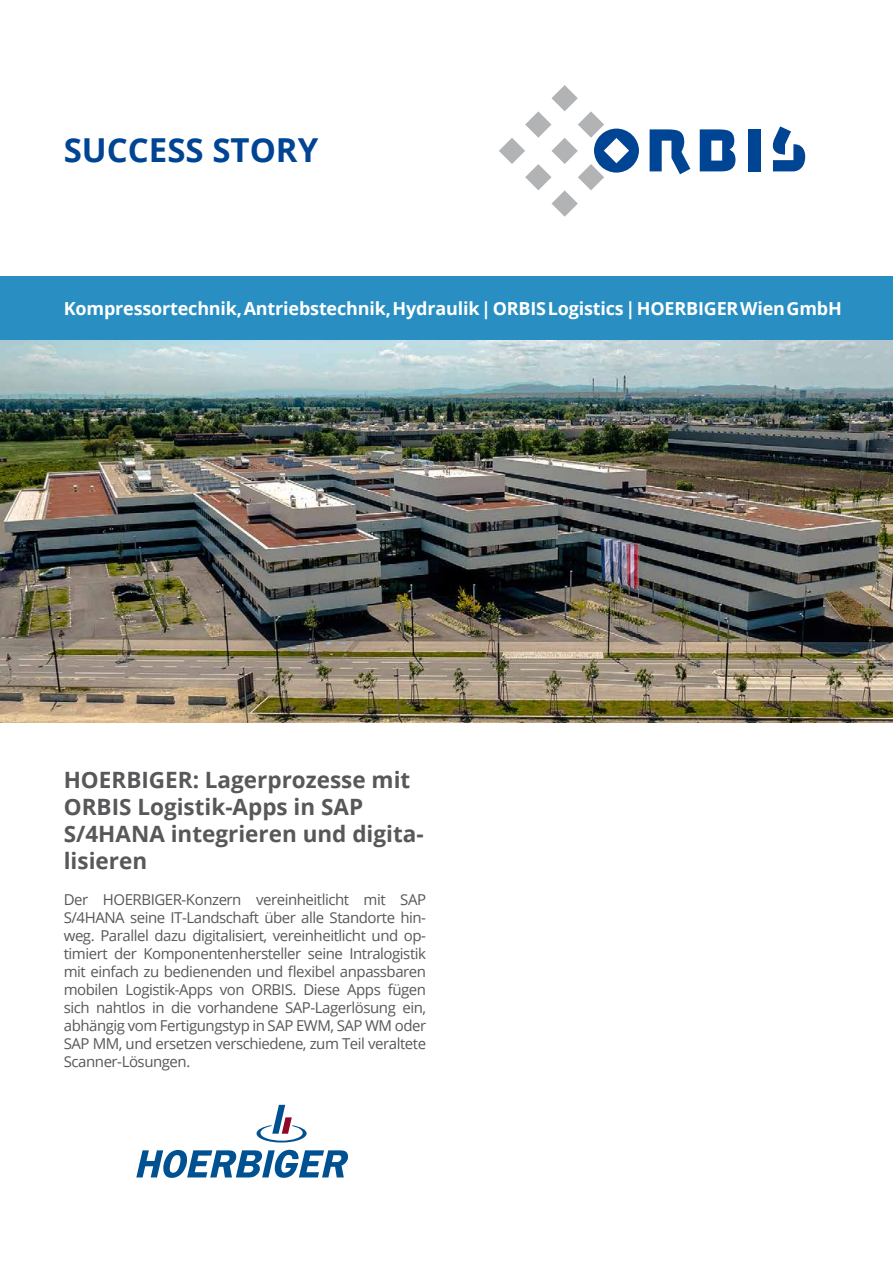
<style>
.page{position:relative;width:893px;height:1263px;background:#fff}
.page>*{position:absolute;margin:0;border:0;box-sizing:border-box;transform-origin:0 0}
.t1{font:700 33px "Open Sans";color:#004494}
.t2{font:700 22.5px/27px "Open Sans";color:#58585a}
.t3{font:700 18px "Open Sans";letter-spacing:-.01em;color:#fff}
.t4{font:15px/18px "Open Sans";letter-spacing:-.03em;color:#58585a;text-align:justify}
</style>
<div class="page">
<img style="left:0;top:340px;width:893px;height:383px">
<div style="left:0;top:276px;width:893px;height:64px;background:#298fc2"></div>
<svg style="left:700px;top:129px;width:36px;height:43px"></svg>
<div style="left:748px;top:129px;width:12px;height:42px;background:#004494"></div>
<svg style="left:650px;top:129px;width:40px;height:45px"></svg>
<svg style="left:499px;top:85px;width:140px;height:132px"></svg>
<svg style="left:772px;top:126px;width:33px;height:45px"></svg>
<svg style="left:257px;top:1105px;width:50px;height:37px"></svg>
<svg style="left:136px;top:1150px;width:212px;height:28px"></svg>
<h1 class="t1" style="left:64px;top:126px;width:256px">SUCCESS STORY</h1>
<p class="t3" style="left:64px;top:296px;width:780px">Kompressortechnik, Antriebstechnik, Hydraulik | ORBIS Logistics | HOERBIGER Wien GmbH</p>
<h2 class="t2" style="left:64px;top:766px;width:361px">HOERBIGER: Lagerprozesse mit<br>ORBIS Logistik-Apps in SAP<br>S/4HANA integrieren und digita&shy;lisieren</h2>
<p class="t4" style="left:64px;top:890px;width:364px">Der HOERBIGER-Konzern vereinheitlicht mit SAP S/4HANA seine IT-Landschaft über alle Standorte hin&shy;weg. Parallel dazu digitalisiert, vereinheitlicht und op&shy;timiert der Komponentenhersteller seine Intralogistik mit einfach zu bedienenden und flexibel anpassbaren mobilen Logistik-Apps von ORBIS. Diese Apps fügen sich nahtlos in die vorhandene SAP-Lagerlösung ein, abhängig vom Fertigungstyp in SAP EWM, SAP WM oder SAP MM, und ersetzen verschiedene, zum Teil veraltete Scanner-Lösungen.</p>
</div>
